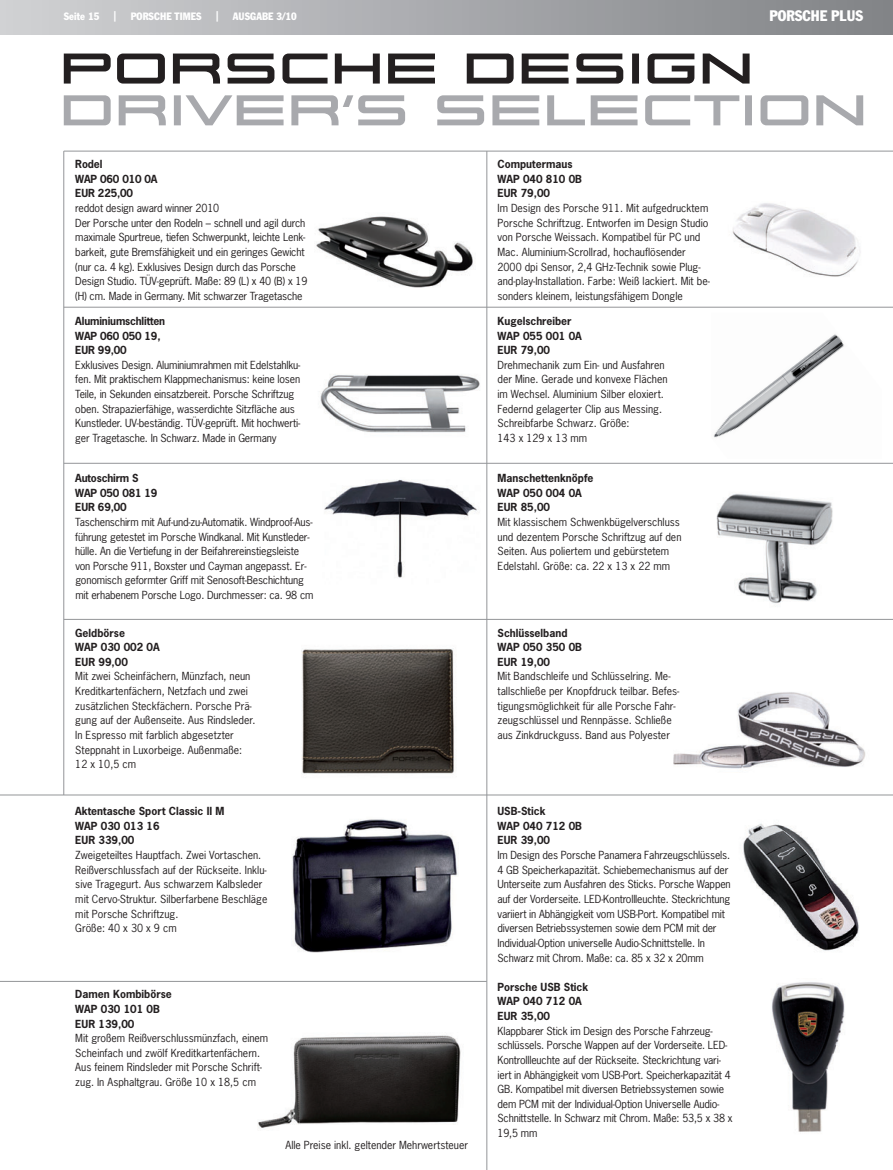
<style>
.page{position:relative;width:893px;height:1170px;background:#fff}
.page>*{position:absolute;margin:0;border:0;box-sizing:border-box;transform-origin:0 0}
.t1{font:condensed 15px "Porsche Franklin Gothic";color:#fff}
.t2{font:10.5px/14.7px "Porsche News Gothic";letter-spacing:-.015em;color:#231f20}
.t3{font:700 10.5px/14.7px "Porsche News Gothic";color:#231f20}
.t4{font:condensed 10.5px "Porsche Franklin Gothic";letter-spacing:.005em;color:#fff}
</style>
<div class="page">
<div style="left:0;top:0;width:893px;height:34px;background:linear-gradient(to right,#d1d2d4,#818386)"></div>
<hr style="left:0;top:0;width:1px;height:34px;background:#d1d2d4">
<img style="left:292px;top:819px;width:166px;height:134px">
<hr style="left:486px;top:151px;width:1px;height:1018px;background:#939598">
<hr style="left:63px;top:151px;width:1px;height:644px;background:#939598">
<img style="left:258px;top:1035px;width:203px;height:93px">
<hr style="left:64px;top:307px;width:829px;height:1px;background:#939598">
<hr style="left:0;top:794px;width:893px;height:1px;background:#939598">
<hr style="left:64px;top:619px;width:829px;height:1px;background:#939598">
<hr style="left:0;top:980px;width:487px;height:1px;background:#939598">
<img style="left:743px;top:823px;width:116px;height:128px">
<img style="left:772px;top:982px;width:73px;height:150px">
<img style="left:732px;top:203px;width:129px;height:74px">
<img style="left:713px;top:334px;width:131px;height:104px">
<img style="left:716px;top:494px;width:117px;height:110px">
<img style="left:673px;top:692px;width:193px;height:77px">
<img style="left:301px;top:649px;width:153px;height:125px">
<img style="left:316px;top:216px;width:157px;height:72px">
<img style="left:320px;top:374px;width:160px;height:59px">
<img style="left:324px;top:479px;width:153px;height:99px">
<svg style="left:64px;top:95px;width:799px;height:30px"></svg>
<svg style="left:64px;top:54px;width:686px;height:30px"></svg>
<hr style="left:64px;top:151px;width:829px;height:1px;background:#939598">
<hr style="left:64px;top:463px;width:829px;height:1px;background:#939598">
<p class="t4" style="left:64px;top:12px;width:37px">Seite 15</p>
<p class="t4" style="left:114px;top:11px;width:4px">|</p>
<p class="t4" style="left:131px;top:12px;width:72px">PORSCHE TIMES</p>
<p class="t4" style="left:216px;top:11px;width:4px">|</p>
<p class="t4" style="left:233px;top:12px;width:65px">AUSGABE 3/10</p>
<h1 class="t1" style="left:769px;top:10px;width:95px">PORSCHE PLUS</h1>
<p class="t3" style="left:75px;top:158px;width:84px">Rodel<br>WAP 060 010 0A<br>EUR 225,00</p>
<p class="t2" style="left:75px;top:201px;width:234px">reddot design award winner 2010<br>Der Porsche unter den Rodeln – schnell und agil durch maximale Spurtreue, tiefen Schwerpunkt, leichte Lenk&shy;barkeit, gute Bremsfähigkeit und ein geringes Gewicht (nur ca. 4 kg). Exklusives Design durch das Porsche Design Studio. TÜV-geprüft. Maße: 89 (L) x 40 (B) x 19 (H) cm. Made in Germany. Mit schwarzer Tragetasche</p>
<p class="t3" style="left:75px;top:314px;width:91px">Aluminiumschlitten<br>WAP 060 050 19,<br>EUR 99,00</p>
<p class="t2" style="left:75px;top:358px;width:226px">Exklusives Design. Aluminiumrahmen mit Edelstahlku&shy;fen. Mit praktischem Klappmechanismus: keine losen Teile, in Sekunden einsatzbereit. Porsche Schriftzug oben. Strapazierfähige, wasserdichte Sitzfläche aus Kunstleder. UV-beständig. TÜV-geprüft. Mit hochwerti&shy;ger Tragetasche. In Schwarz. Made in Germany</p>
<p class="t3" style="left:75px;top:471px;width:84px">Autoschirm S<br>WAP 050 081 19<br>EUR 69,00</p>
<p class="t2" style="left:75px;top:515px;width:240px">Taschenschirm mit Auf-und-zu-Automatik. Windproof-Aus&shy;führung getestet im Porsche Windkanal. Mit Kunstleder&shy;hülle. An die Vertiefung in der Beifahrereinstiegsleiste von Porsche 911, Boxster und Cayman angepasst. Er&shy;gonomisch geformter Griff mit Senosoft-Beschichtung mit erhabenem Porsche Logo. Durchmesser: ca. 98 cm</p>
<p class="t3" style="left:75px;top:626px;width:86px">Geldbörse<br>WAP 030 002 0A<br>EUR 99,00</p>
<p class="t2" style="left:75px;top:670px;width:182px">Mit zwei Scheinfächern, Münzfach, neun Kreditkartenfächern, Netzfach und zwei zusätzlichen Steckfächern. Porsche Prä&shy;gung auf der Außenseite. Aus Rindsleder.<br>In Espresso mit farblich abgesetzter Steppnaht in Luxorbeige. Außenmaße:<br>12 x 10,5 cm</p>
<p class="t3" style="left:75px;top:804px;width:151px">Aktentasche Sport Classic II M<br>WAP 030 013 16<br>EUR 339,00</p>
<p class="t2" style="left:75px;top:848px;width:194px">Zweigeteiltes Hauptfach. Zwei Vortaschen.<br>Reißverschlussfach auf der Rückseite. Inklu&shy;sive Tragegurt. Aus schwarzem Kalbsleder mit Cervo-Struktur. Silberfarbene Beschläge mit Porsche Schriftzug.<br>Größe: 40 x 30 x 9 cm</p>
<p class="t3" style="left:75px;top:987px;width:98px">Damen Kombibörse<br>WAP 030 101 0B<br>EUR 139,00</p>
<p class="t2" style="left:75px;top:1031px;width:194px">Mit großem Reißverschlussmünzfach, einem Scheinfach und zwölf Kreditkartenfächern.<br>Aus feinem Rindsleder mit Porsche Schrift&shy;zug. In Asphaltgrau. Größe 10 x 18,5 cm</p>
<p class="t2" style="left:285px;top:1138px;width:184px">Alle Preise inkl. geltender Mehrwertsteuer</p>
<p class="t3" style="left:497px;top:158px;width:86px">Computermaus<br>WAP 040 810 0B<br>EUR 79,00</p>
<p class="t2" style="left:497px;top:201px;width:214px">Im Design des Porsche 911. Mit aufgedrucktem Porsche Schriftzug. Entworfen im Design Studio von Porsche Weissach. Kompatibel für PC und Mac. Aluminium-Scrollrad, hochauflösender 2000 dpi Sensor, 2,4 GHz-Technik sowie Plug&shy;and-play-Installation. Farbe: Weiß lackiert. Mit be&shy;sonders kleinem, leistungsfähigem Dongle</p>
<p class="t3" style="left:497px;top:314px;width:86px">Kugelschreiber<br>WAP 055 001 0A<br>EUR 79,00</p>
<p class="t2" style="left:497px;top:358px;width:172px">Drehmechanik zum Ein- und Ausfahren der Mine. Gerade und konvexe Flächen im Wechsel. Aluminium Silber eloxiert.<br>Federnd gelagerter Clip aus Messing.<br>Schreibfarbe Schwarz. Größe:<br>143 x 129 x 13 mm</p>
<p class="t3" style="left:497px;top:471px;width:97px">Manschettenknöpfe<br>WAP 050 004 0A<br>EUR 85,00</p>
<p class="t2" style="left:497px;top:515px;width:185px">Mit klassischem Schwenkbügelverschluss und dezentem Porsche Schriftzug auf den Seiten. Aus poliertem und gebürstetem Edelstahl. Größe: ca. 22 x 13 x 22 mm</p>
<p class="t3" style="left:497px;top:626px;width:86px">Schlüsselband<br>WAP 050 350 0B<br>EUR 19,00</p>
<p class="t2" style="left:497px;top:670px;width:183px">Mit Bandschleife und Schlüsselring. Me&shy;tallschließe per Knopfdruck teilbar. Befes&shy;tigungsmöglichkeit für alle Porsche Fahr&shy;zeugschlüssel und Rennpässe. Schließe aus Zinkdruckguss. Band aus Polyester</p>
<p class="t3" style="left:497px;top:804px;width:86px">USB-Stick<br>WAP 040 712 0B<br>EUR 39,00</p>
<p class="t2" style="left:497px;top:848px;width:235px">Im Design des Porsche Panamera Fahrzeugschlüssels.<br>4 GB Speicherkapazität. Schiebemechanismus auf der Unterseite zum Ausfahren des Sticks. Porsche Wappen auf der Vorderseite. LED-Kontrollleuchte. Steckrichtung variiert in Abhängigkeit vom USB-Port. Kompatibel mit diversen Betriebssystemen sowie dem PCM mit der Individual-Option universelle Audio-Schnittstelle. In Schwarz mit Chrom. Maße: ca. 85 x 32 x 20mm</p>
<p class="t3" style="left:497px;top:980px;width:92px">Porsche USB Stick<br>WAP 040 712 0A<br>EUR 35,00</p>
<p class="t2" style="left:497px;top:1024px;width:237px">Klappbarer Stick im Design des Porsche Fahrzeug&shy;schlüssels. Porsche Wappen auf der Vorderseite. LED-Kontrollleuchte auf der Rückseite. Steckrichtung vari&shy;iert in Abhängigkeit vom USB-Port. Speicherkapazität 4<br>GB. Kompatibel mit diversen Betriebssystemen sowie dem PCM mit der Individual-Option Universelle Audio-Schnittstelle. In Schwarz mit Chrom. Maße: 53,5 x 38 x 19,5 mm</p>
</div>
